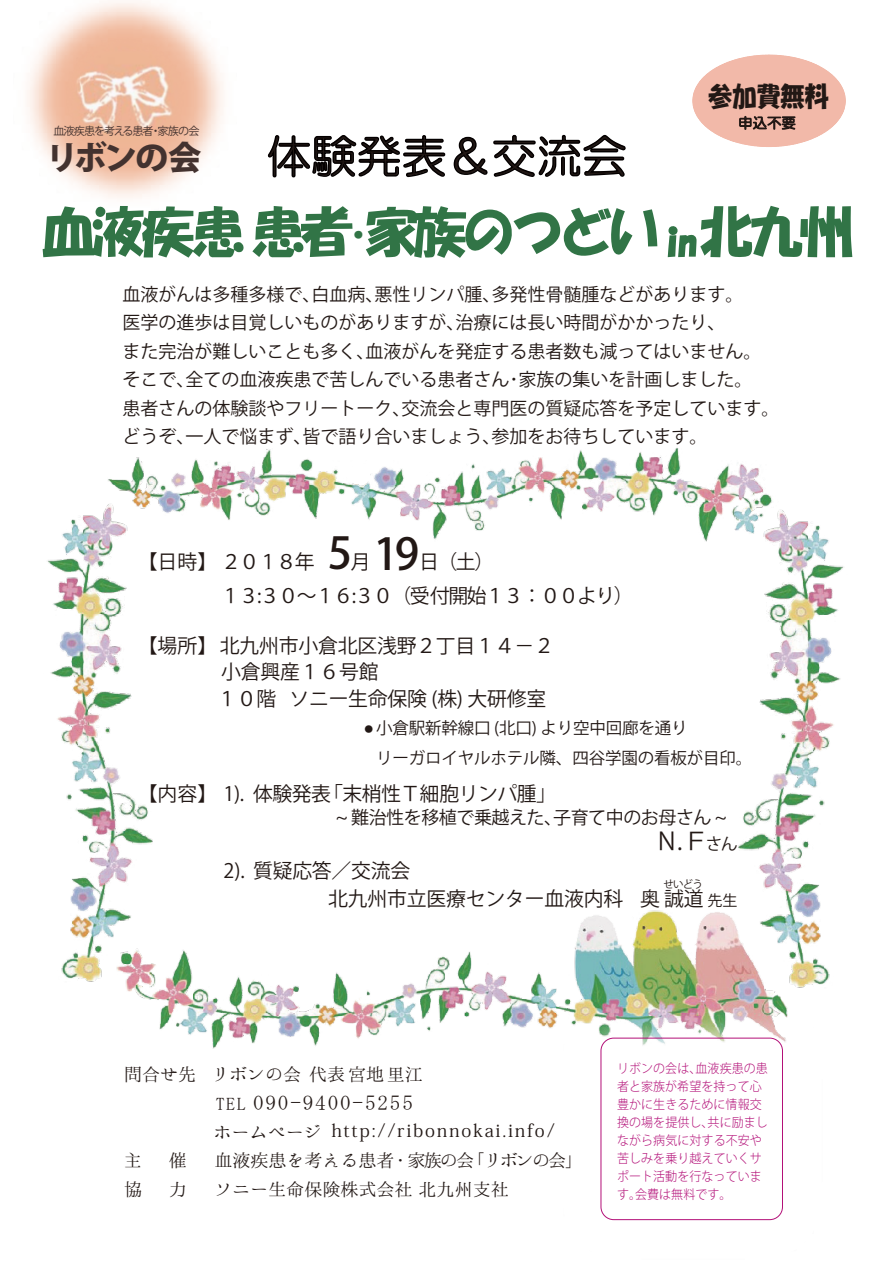
<style>
.page{position:relative;width:893px;height:1263px;background:#fff}
.page>*{position:absolute;margin:0;border:0;box-sizing:border-box;transform-origin:0 0}
.t1{font:54px "HG Soei Kakupoptai";letter-spacing:-.085em;color:#317446}
.t2{font:45.15px "HG Maru Gothic MPRO";color:#221815}
.t3{font:500 43.5px "Koz Go Pro";color:#221815}
.t4{font:36.75px "Koz Go Pro";color:#221815}
.t5{font:800 33.3px "Koz Go Pr 6 N";letter-spacing:-.08em;color:#43322f}
.t6{font:27.15px "HGS Soei Kakupoptai";color:#221815;scale:.89 1}
.t7{font:24px "Koz Go Pro";color:#221815}
.t8{font:21px "MS Mincho";letter-spacing:.085em;color:#221815}
.t9{font:19.8px/27.8px "Koz Go Pro";letter-spacing:-.01em;color:#221815}
.t10{font:19.8px "Koz Go Pro";letter-spacing:-.075em;color:#221815}
.t11{font:18px/28.5px "Koz Go Pro";color:#221815}
.t12{font:18px "Koz Go Pro";letter-spacing:-.025em;color:#221815}
.t13{font:17.7px "Hannari Mincho";color:#221815}
.t14{font:17.7px "Koz Min Pr 6 N";letter-spacing:.1em;color:#221815}
.t15{font:16.5px/30px "Koz Go Pro";letter-spacing:-.01em;color:#221815}
.t16{font:15px "Koz Go Pro";color:#221815}
.t17{font:14.4px "HG Maru Gothic MPRO";color:#221815}
.t18{font:300 12.75px/18px "Koz Go Pro";letter-spacing:.005em;color:#b31078;scale:.94 1}
.t19{font:11.1px "Koz Go Pr 6 N";letter-spacing:-.075em;color:#43322f}
.t20{font:10.5px "Koz Go Pro";color:#221815}
.s1{font-size:34.5px}
.s2{font-size:16.5px}
.s3{font-size:17.7px}
.s4{font-family:"Hannari Mincho"}
</style>
<div class="page">
<svg style="left:268px;top:135px;width:178px;height:43px"></svg>
<svg style="left:453px;top:134px;width:173px;height:43px"></svg>
<svg style="left:693px;top:55px;width:152px;height:92px"></svg>
<img style="left:38px;top:9px;width:175px;height:175px">
<svg style="left:667px;top:226px;width:30px;height:32px"></svg>
<img style="left:137px;top:910px;width:602px;height:139px">
<img style="left:108px;top:448px;width:656px;height:94px">
<img style="left:47px;top:487px;width:105px;height:507px">
<img style="left:739px;top:493px;width:105px;height:491px">
<img style="left:547px;top:984px;width:275px;height:237px">
<div style="left:601px;top:1038px;width:182px;height:182px;border:1px solid #b31078;border-radius:13px"></div>
<h3 class="t6" style="left:708px;top:82px;width:137px">参加費無料</h3>
<p class="t17" style="left:738px;top:116px;width:59px">申込不要</p>
<p class="t19" style="left:53px;top:124px;width:148px">血液疾患を考える患者・家族の会</p>
<h3 class="t5" style="left:46px;top:139px;width:157px">リボンの会</h3>
<h1 class="t1" style="left:41px;top:204px;width:813px">血液疾患患者<span class="s1">･</span>家族のつどい<sub>in</sub>北九州</h1>
<h2 class="t2" style="left:266px;top:133px;width:362px">体験発表＆交流会</h2>
<p class="t11" style="left:123px;top:280px;width:640px">血液がんは多種多様で、白血病、悪性リンパ腫、多発性骨髄腫などがあります。医学の進歩は目覚しいものがありますが、治療には長い時間がかかったり、<br>また完治が難しいことも多く、血液がんを発症する患者数も減ってはいません。そこで、全ての血液疾患で苦しんでいる患者さん･家族の集いを計画しました。</p>
<p class="t11" style="left:123px;top:394px;width:658px">患者さんの体験談やフリートーク、交流会と専門医の質疑応答を予定しています。どうぞ、一人で悩まず、皆で語り合いましょう、参加をお待ちしています。</p>
<h3 class="t3" style="left:328px;top:526px;width:93px">5 19</h3>
<p class="t9" style="left:138px;top:548px;width:178px">【日時】２０１８年</p>
<p class="t9" style="left:351px;top:548px;width:21px">月</p>
<p class="t9" style="left:419px;top:548px;width:76px">日（土）</p>
<p class="t10" style="left:220px;top:583px;width:415px">１３:３０～１６:３０（受付開始１３：００より）</p>
<p class="t9" style="left:138px;top:633px;width:418px">【場所】北九州市小倉北区浅野２丁目１４－２</p>
<p class="t9" style="left:217px;top:658px;width:331px">小倉興産１６号館<br>１０階 ソニー生命保険 (株) 大研修室</p>
<p class="t15" style="left:376px;top:714px;width:377px">小倉駅新幹線口 (北口) より空中回廊を通り<br>リーガロイヤルホテル隣、四谷学園の看板が目印。</p>
<h3 class="t4" style="left:351px;top:706px;width:38px">・</h3>
<p class="t9" style="left:138px;top:780px;width:420px">【内容】 1). 体験発表「末梢性Ｔ細胞リンパ腫」</p>
<p class="t12" style="left:336px;top:806px;width:393px">~ 難治性を移植で乗越えた、子育て中のお母さん ~</p>
<h3 class="t7" style="left:655px;top:826px;width:84px">Ｎ. Ｆ<span class="s2">さん</span></h3>
<p class="t9" style="left:224px;top:858px;width:188px">2). 質疑応答／交流会</p>
<p class="t20" style="left:663px;top:877px;width:41px">せいどう</p>
<p class="t9" style="left:328px;top:886px;width:377px">北九州市立医療センター血液内科 奥 誠道</p>
<p class="t16" style="left:708px;top:891px;width:31px">先生</p>
<p class="t13" style="left:124px;top:1066px;width:300px">問合せ先 リボンの会代表宮地里江</p>
<p class="t8" style="left:216px;top:1092px;width:199px"><span class="s3">TEL</span> 090-9400-5255</p>
<p class="t14" style="left:214px;top:1120px;width:343px"><span class="s4">ホームページ</span> http://ribonnokai.info/</p>
<p class="t13" style="left:124px;top:1151px;width:19px">主</p>
<p class="t13" style="left:169px;top:1151px;width:19px">催</p>
<p class="t13" style="left:214px;top:1151px;width:370px">血液疾患を考える患者・家族の会「リボンの会」</p>
<p class="t13" style="left:124px;top:1180px;width:19px">協</p>
<p class="t13" style="left:169px;top:1180px;width:19px">力</p>
<p class="t13" style="left:214px;top:1180px;width:296px">ソニー生命保険株式会社北九州支社</p>
<p class="t18" style="left:617px;top:1059px;width:162px">リボンの会は、血液疾患の患者と家族が希望を持って心豊かに生きるために情報交換の場を提供し、共に励ましながら病気に対する不安や苦しみを乗り越えていくサポート活動を行なっています。会費は無料です。</p>
</div>
